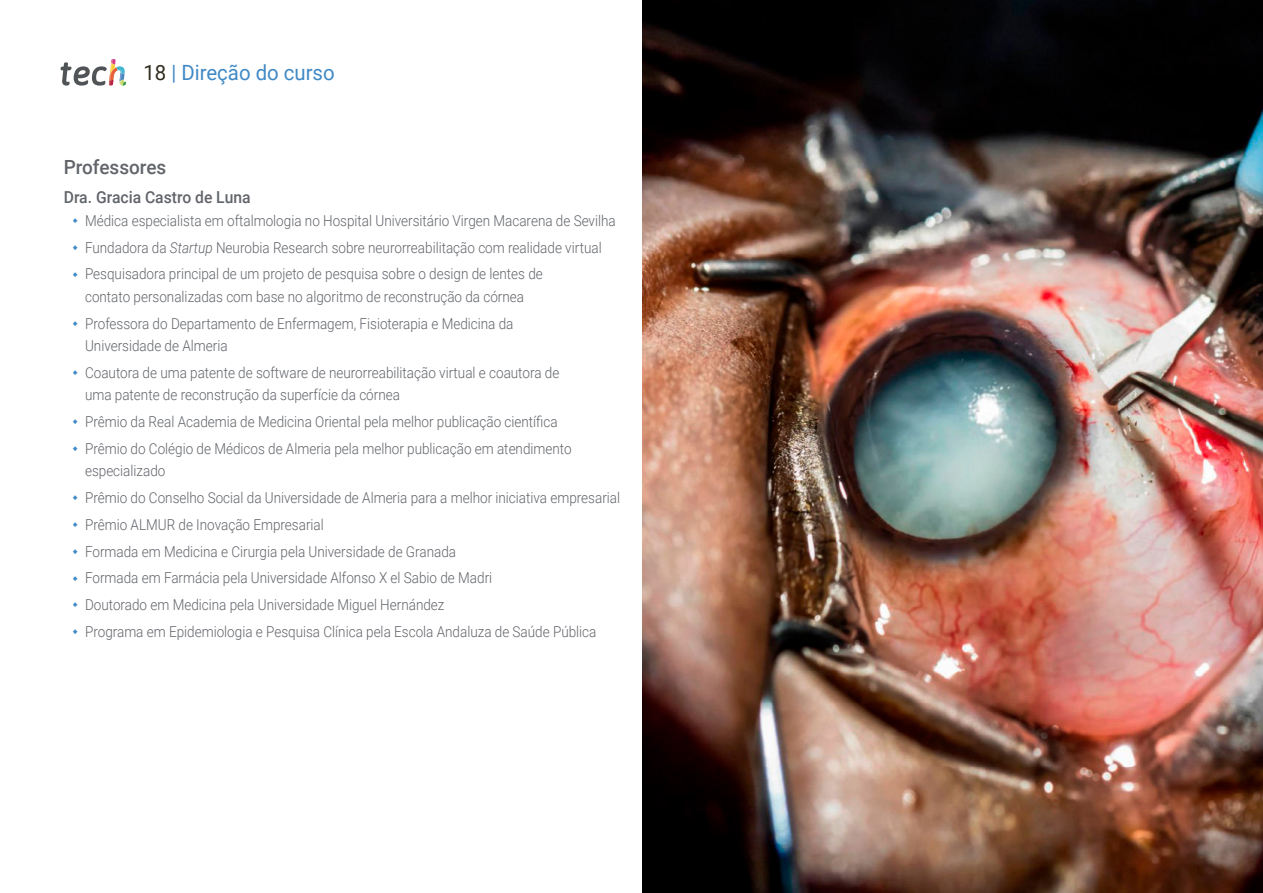
<style>
.page{position:relative;width:1263px;height:893px;background:#fff}
.page>*{position:absolute;margin:0;border:0;box-sizing:border-box;transform-origin:0 0}
.t1{font:21px "Roboto";color:#4089c5}
.t2{font:500 19.5px "Roboto";color:#61646a}
.t3{font:500 16.5px "Roboto";color:#61646a;scale:.95 1}
.t4{font:300 15px/26.7px "Roboto";color:#61646a;scale:.9 1}
.s1{color:#312e20}
.s2{font-style:italic}
</style>
<div class="page">
<img style="left:642px;top:0;width:621px;height:893px">
<svg style="left:61px;top:59px;width:65px;height:27px"></svg>
<h1 class="t1" style="left:144px;top:57px;width:193px"><span class="s1">18</span> | Direção do curso</h1>
<h2 class="t2" style="left:64px;top:153px;width:104px">Professores</h2>
<p class="t3" style="left:64px;top:186px;width:198px">Dra. Gracia Castro de Luna</p>
<p class="t4" style="left:85px;top:207px;width:591px">Médica especialista em oftalmologia no Hospital Universitário Virgen Macarena de Sevilha<br>Fundadora da <span class="s2">Startup</span> Neurobia Research sobre neurorreabilitação com realidade virtual<br>Pesquisadora principal de um projeto de pesquisa sobre o design de lentes de</p>
<p class="t4" style="left:85px;top:283px;width:489px">contato personalizadas com base no algoritmo de reconstrução da córnea<br>Professora do Departamento de Enfermagem, Fisioterapia e Medicina da</p>
<p class="t4" style="left:85px;top:332px;width:528px">Universidade de Almeria<br>Coautora de uma patente de software de neurorreabilitação virtual e coautora de</p>
<p class="t4" style="left:85px;top:381px;width:542px">uma patente de reconstrução da superfície da córnea<br>Prêmio da Real Academia de Medicina Oriental pela melhor publicação científica<br>Prêmio do Colégio de Médicos de Almeria pela melhor publicação em atendimento</p>
<p class="t4" style="left:85px;top:457px;width:596px">especializado<br>Prêmio do Conselho Social da Universidade de Almeria para a melhor iniciativa empresarial Prêmio ALMUR de Inovação Empresarial<br>Formada em Medicina e Cirurgia pela Universidade de Granada<br>Formada em Farmácia pela Universidade Alfonso X el Sabio de Madri<br>Doutorado em Medicina pela Universidade Miguel Hernández<br>Programa em Epidemiologia e Pesquisa Clínica pela Escola Andaluza de Saúde Pública</p>
</div>
